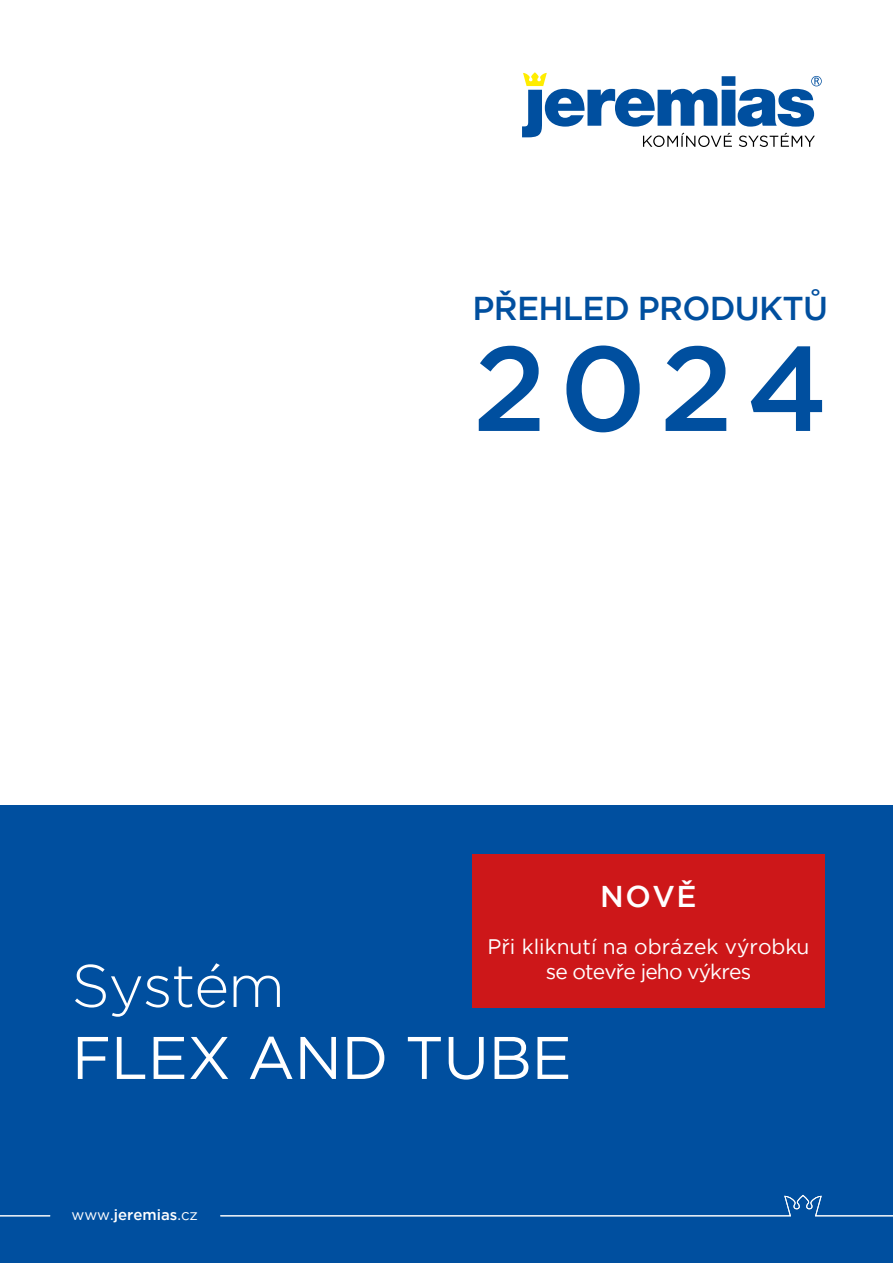
<style>
.page{position:relative;width:893px;height:1263px;background:#fff}
.page>*{position:absolute;margin:0;border:0;box-sizing:border-box;transform-origin:0 0}
.t1{font:500 120px "Gotham";color:#004f9f}
.t2{font:60px "Gotham";letter-spacing:-.005em;color:#fff}
.t3{font:300 60px "Gotham";letter-spacing:-.02em;color:#fff}
.t4{font:500 33px "Gotham";letter-spacing:-.02em;color:#004f9f}
.t5{font:500 30px "Gotham";color:#fff}
.t6{font:21px/25.2px "Gotham";color:#fff;text-align:center}
.t7{font:500 15px "Gotham";color:#fff}
.s1{font-weight:400}
</style>
<div class="page">
<div style="left:0;top:805px;width:893px;height:458px;background:#004f9f"></div>
<hr style="left:0;top:1215px;width:50px;height:1px;background:#fff">
<svg style="left:220px;top:1194px;width:673px;height:22px"></svg>
<svg style="left:522px;top:72px;width:300px;height:75px"></svg>
<div style="left:472px;top:855px;width:353px;height:153px;background:#cd1719"></div>
<h3 class="t4" style="left:472px;top:287px;width:357px">PŘEHLED PRODUKTŮ</h3>
<h1 class="t1" style="left:473px;top:310px;width:357px">2024</h1>
<h3 class="t5" style="left:600px;top:877px;width:98px">NOVĚ</h3>
<p class="t6" style="left:487px;top:934px;width:324px">Při kliknutí na obrázek výrobku se otevře jeho výkres</p>
<h2 class="t3" style="left:71px;top:948px;width:215px">Systém</h2>
<h2 class="t2" style="left:72px;top:1019px;width:501px">FLEX AND TUBE</h2>
<p class="t7" style="left:71px;top:1205px;width:128px"><span class="s1">www.</span>jeremias<span class="s1">.cz</span></p>
</div>
